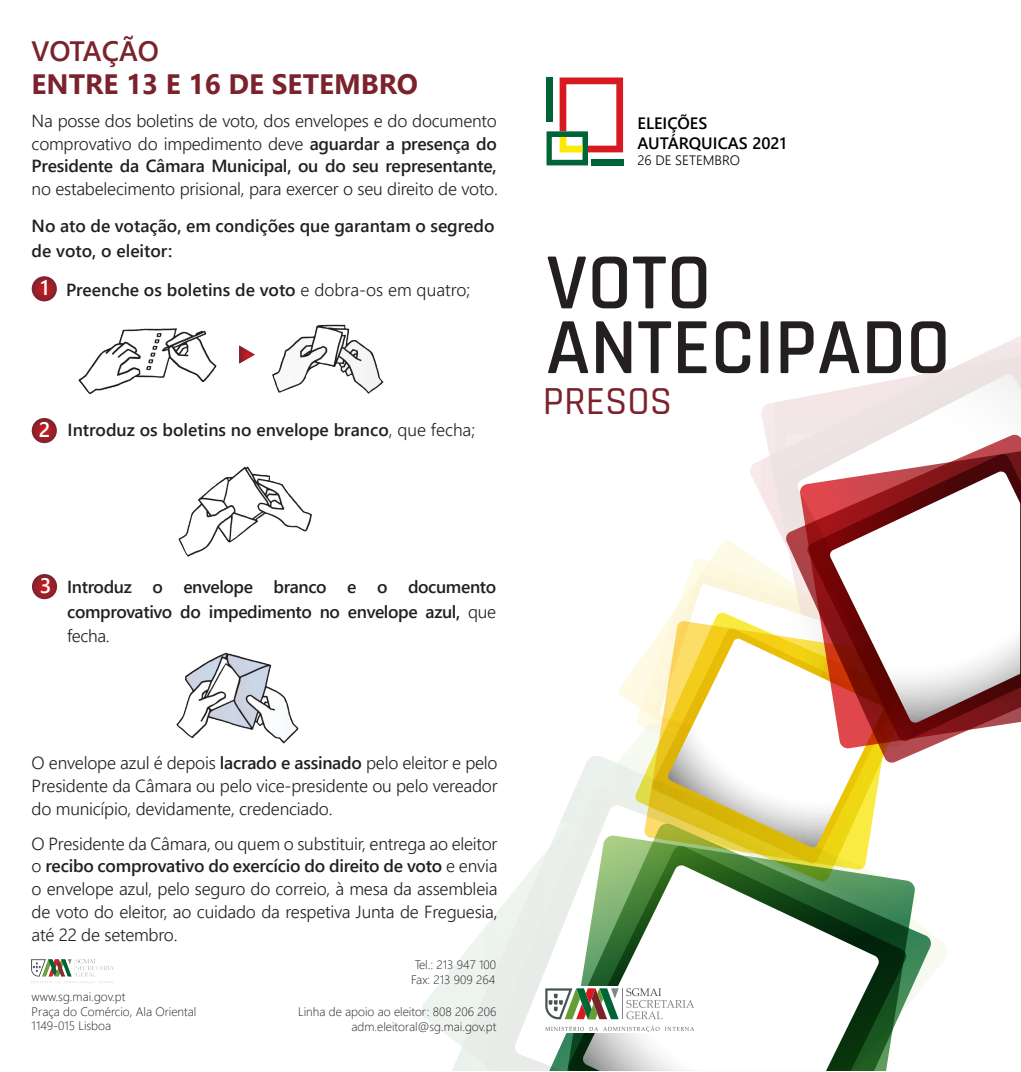
<style>
.page{position:relative;width:1021px;height:1072px;background:#fff}
.page>*{position:absolute;margin:0;border:0;box-sizing:border-box;transform-origin:0 0}
.t1{font:600 80.5px/64.8px "Rajdhani";color:#231f20}
.t2{font:500 40.25px "Rajdhani";color:#7b232c}
.t3{font:700 28px "Segoe UI";color:#7b232c}
.t4{font:600 28px "Segoe UI";color:#7b232c}
.t5{font:600 21px "Segoe UI";color:#fff}
.t6{font:300 17.5px/22.8px "Segoe UI";letter-spacing:-.015em;color:#231f20;text-align:justify}
.t7{font:600 17.5px/24.5px "Segoe UI";color:#231f20}
.t8{font:600 16.45px/19.8px "Segoe UI";color:#000}
.t9{font:300 13.47px "Segoe UI";color:#000}
.t10{font:300 12.25px/14.7px "Segoe UI";color:#231f20}
.s1{font-weight:600}
.s2{font-weight:300}
</style>
<div class="page">
<svg style="left:422px;top:756px;width:525px;height:314px"></svg>
<svg style="left:485px;top:787px;width:150px;height:283px"></svg>
<svg style="left:513px;top:804px;width:122px;height:266px"></svg>
<svg style="left:761px;top:343px;width:259px;height:180px"></svg>
<svg style="left:775px;top:357px;width:245px;height:183px"></svg>
<svg style="left:796px;top:373px;width:224px;height:62px"></svg>
<svg style="left:619px;top:540px;width:167px;height:257px"></svg>
<svg style="left:652px;top:574px;width:134px;height:38px"></svg>
<svg style="left:544px;top:823px;width:386px;height:247px"></svg>
<svg style="left:557px;top:835px;width:357px;height:235px"></svg>
<svg style="left:568px;top:846px;width:338px;height:224px"></svg>
<svg style="left:582px;top:865px;width:297px;height:205px"></svg>
<svg style="left:635px;top:612px;width:274px;height:269px"></svg>
<svg style="left:644px;top:621px;width:253px;height:248px"></svg>
<svg style="left:652px;top:628px;width:239px;height:235px"></svg>
<svg style="left:667px;top:638px;width:216px;height:209px"></svg>
<svg style="left:786px;top:435px;width:234px;height:327px"></svg>
<svg style="left:800px;top:445px;width:220px;height:303px"></svg>
<svg style="left:807px;top:454px;width:213px;height:287px"></svg>
<svg style="left:829px;top:471px;width:191px;height:252px"></svg>
<img style="left:32px;top:960px;width:81px;height:24px">
<svg style="left:546px;top:77px;width:77px;height:88px"></svg>
<div style="left:545px;top:986px;width:265px;height:46px;background:#fff"></div>
<svg style="left:626px;top:988px;width:68px;height:31px"></svg>
<hr style="left:622px;top:988px;width:1px;height:31px;background:#808387">
<svg style="left:545px;top:988px;width:73px;height:31px"></svg>
<svg style="left:545px;top:1025px;width:149px;height:6px"></svg>
<svg style="left:32px;top:574px;width:25px;height:25px"></svg>
<svg style="left:32px;top:418px;width:25px;height:25px"></svg>
<svg style="left:32px;top:276px;width:25px;height:25px"></svg>
<img style="left:176px;top:652px;width:123px;height:92px">
<img style="left:78px;top:324px;width:306px;height:71px">
<svg style="left:239px;top:345px;width:16px;height:19px"></svg>
<img style="left:178px;top:466px;width:134px;height:91px">
<h3 class="t4" style="left:32px;top:24px;width:129px">VOTAÇÃO</h3>
<h3 class="t3" style="left:32px;top:58px;width:388px">ENTRE 13 E 16 DE SETEMBRO</h3>
<p class="t6" style="left:32px;top:108px;width:466px">Na posse dos boletins de voto, dos envelopes e do documento comprovativo do impedimento deve <span class="s1">aguardar a presença do Presidente da Câmara Municipal, ou do seu representante,</span></p>
<p class="t6" style="left:32px;top:176px;width:467px">no estabelecimento prisional, para exercer o seu direito de voto.</p>
<p class="t7" style="left:32px;top:212px;width:464px">No ato de votação, em condições que garantam o segredo de voto, o eleitor:</p>
<p class="t5" style="left:41px;top:268px;width:10px">1</p>
<p class="t7" style="left:66px;top:276px;width:405px">Preenche os boletins de voto <span class="s2">e dobra-os em quatro;</span></p>
<p class="t5" style="left:39px;top:410px;width:13px">2</p>
<p class="t7" style="left:68px;top:416px;width:409px">Introduz os boletins no envelope branco<span class="s2">, que fecha;</span></p>
<p class="t8" style="left:637px;top:112px;width:150px">ELEIÇÕES<br>AUTÁRQUICAS 2021</p>
<p class="t9" style="left:637px;top:148px;width:104px">26 DE SETEMBRO</p>
<h1 class="t1" style="left:546px;top:253px;width:406px">VOTO<br>ANTECIPADO</h1>
<h2 class="t2" style="left:543px;top:378px;width:131px">PRESOS</h2>
<p class="t5" style="left:40px;top:566px;width:13px">3</p>
<p class="t7" style="left:67px;top:573px;width:430px;text-align:justify">Introduz o envelope branco e o documento comprovativo do impedimento no envelope azul, <span class="s2">que fecha.</span></p>
<p class="t6" style="left:32px;top:749px;width:467px">O envelope azul é depois <span class="s1">lacrado e assinado</span> pelo eleitor e pelo Presidente da Câmara ou pelo vice-presidente ou pelo vereador do município, devidamente, credenciado.</p>
<p class="t6" style="left:32px;top:830px;width:467px">O Presidente da Câmara, ou quem o substituir, entrega ao eleitor o <span class="s1">recibo comprovativo do exercício do direito de voto</span> e envia o envelope azul, pelo seguro do correio, à mesa da assembleia de voto do eleitor, ao cuidado da respetiva Junta de Freguesia, até 22 de setembro.</p>
<p class="t10" style="left:32px;top:987px;width:166px">www.sg.mai.gov.pt<br>Praça do Comércio, Ala Oriental<br>1149-015 Lisboa</p>
<p class="t10" style="left:411px;top:956px;width:86px">Tel.: 213 947 100<br>Fax: 213 909 264</p>
<p class="t10" style="left:298px;top:1003px;width:200px;text-align:right">Linha de apoio ao eleitor: 808 206 206 adm.eleitoral@sg.mai.gov.pt</p>
</div>
